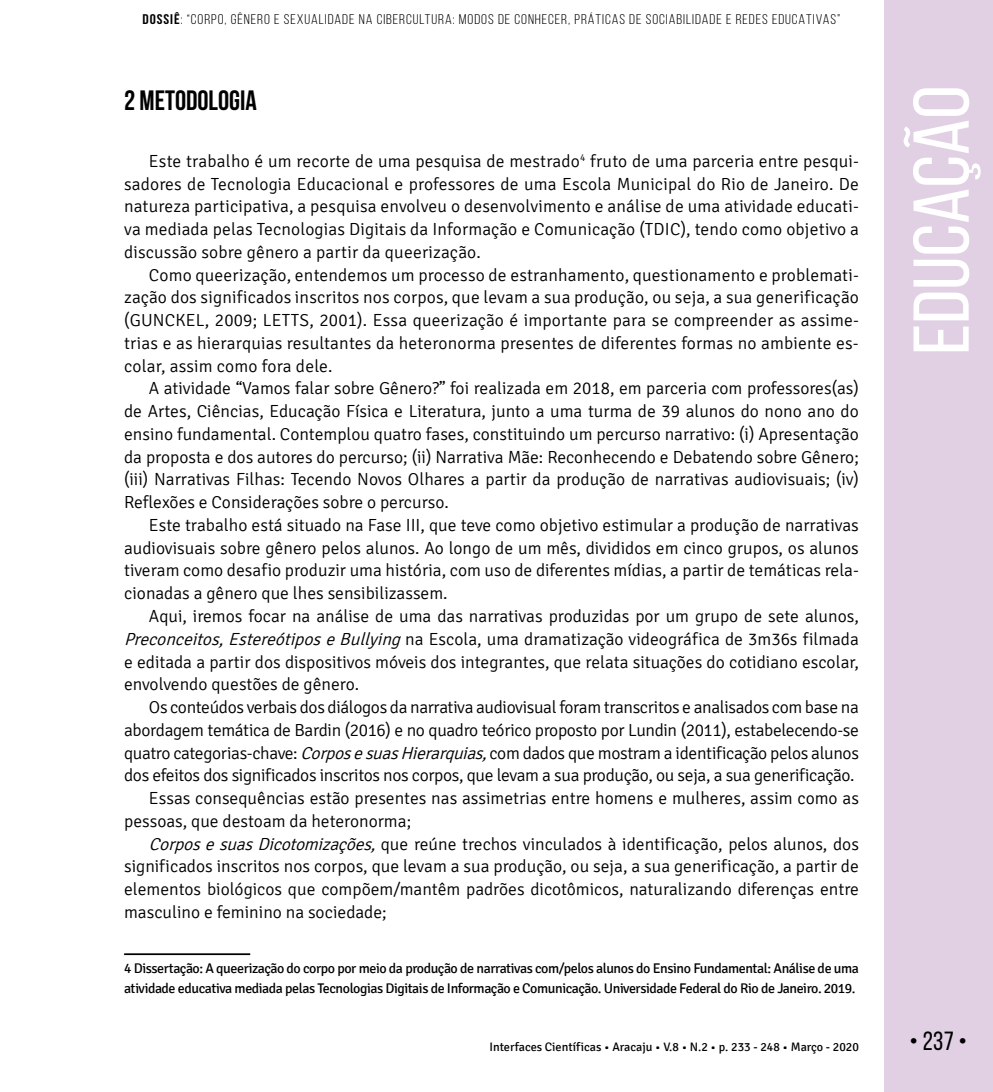
<style>
.page{position:relative;width:993px;height:1092px;background:#fff}
.page>*{position:absolute;margin:0;border:0;box-sizing:border-box;transform-origin:0 0}
.t1{font:78.75px "Bebas Neue";color:#fff;scale:1.09 1}
.t2{font:700 28px "Bebas Neue";color:#000}
.t3{font:26.25px "Bebas Neue";color:#000}
.t4{font:300 17.5px/22.8px "Signika";color:#000;text-align:justify}
.t5{font:300 17.5px "Signika";letter-spacing:-.02em;color:#000}
.t6{font:14px/19.2px "Signika";letter-spacing:-.03em;color:#000}
.t7{font:14px "Bebas Neue";letter-spacing:.06em;color:#000;scale:1.1 1}
.t8{font:12.25px "Signika";color:#000}
.s1{font-weight:700}
.s2{font-style:italic}
</style>
<div class="page">
<div style="left:883px;top:0;width:109px;height:1091px;background:#e1d0e4"></div>
<hr style="left:124px;top:953px;width:126px;height:2px;background:#000">
<p class="t7" style="left:143px;top:11px;width:635px"><span class="s1">DOSSIÊ</span>: “CORPO, GÊNERO E SEXUALIDADE NA CIBERCULTURA: MODOS DE CONHECER, PRÁTICAS DE SOCIABILIDADE E REDES EDUCATIVAS”</p>
<h2 class="t2" style="left:124px;top:85px;width:134px">2 METODOLOGIA</h2>
<p class="t4" style="left:124px;top:150px;width:736px;text-indent:25px">Este trabalho é um recorte de uma pesquisa de mestrado<sup>4</sup> fruto de uma parceria entre pesqui&shy;sadores de Tecnologia Educacional e professores de uma Escola Municipal do Rio de Janeiro. De natureza participativa, a pesquisa envolveu o desenvolvimento e análise de uma atividade educati&shy;va mediada pelas Tecnologias Digitais da Informação e Comunicação (TDIC), tendo como objetivo a discussão sobre gênero a partir da queerização.</p>
<p class="t4" style="left:124px;top:263px;width:736px;text-indent:25px">Como queerização, entendemos um processo de estranhamento, questionamento e problemati&shy;zação dos significados inscritos nos corpos, que levam a sua produção, ou seja, a sua generificação (GUNCKEL, 2009; LETTS, 2001). Essa queerização é importante para se compreender as assime&shy;trias e as hierarquias resultantes da heteronorma presentes de diferentes formas no ambiente es&shy;colar, assim como fora dele.</p>
<p class="t4" style="left:124px;top:377px;width:736px;text-indent:25px">A atividade “Vamos falar sobre Gênero?” foi realizada em 2018, em parceria com professores(as) de Artes, Ciências, Educação Física e Literatura, junto a uma turma de 39 alunos do nono ano do ensino fundamental. Contemplou quatro fases, constituindo um percurso narrativo: (i) Apresentação da proposta e dos autores do percurso; (ii) Narrativa Mãe: Reconhecendo e Debatendo sobre Gênero; (iii) Narrativas Filhas: Tecendo Novos Olhares a partir da produção de narrativas audiovisuais; (iv)<br>Reflexões e Considerações sobre o percurso.</p>
<p class="t4" style="left:124px;top:514px;width:736px;text-indent:25px">Este trabalho está situado na Fase III, que teve como objetivo estimular a produção de narrativas audiovisuais sobre gênero pelos alunos. Ao longo de um mês, divididos em cinco grupos, os alunos tiveram como desafio produzir uma história, com uso de diferentes mídias, a partir de temáticas rela&shy;cionadas a gênero que lhes sensibilizassem.</p>
<p class="t4" style="left:124px;top:605px;width:736px;text-indent:25px">Aqui, iremos focar na análise de uma das narrativas produzidas por um grupo de sete alunos, <span class="s2">Preconceitos,EstereótiposeBullying</span>na Escola, uma dramatização videográfica de 3m36s filmada e editada a partir dos dispositivos móveis dos integrantes, que relata situações do cotidiano escolar, envolvendo questões de gênero.</p>
<p class="t5" style="left:149px;top:697px;width:711px">Os conteúdos verbais dos diálogos da narrativa audiovisual foram transcritos e analisados com base na</p>
<p class="t5" style="left:124px;top:720px;width:736px">abordagem temática de Bardin (2016) e no quadro teórico proposto por Lundin (2011), estabelecendo-se</p>
<p class="t5" style="left:124px;top:743px;width:736px">quatro categorias-chave: <span class="s2">CorposesuasHierarquias,</span>com dados que mostram a identificação pelos alunos</p>
<p class="t5" style="left:124px;top:765px;width:731px">dos efeitos dos significados inscritos nos corpos, que levam a sua produção, ou seja, a sua generificação.</p>
<p class="t4" style="left:149px;top:787px;width:711px">Essas consequências estão presentes nas assimetrias entre homens e mulheres, assim como as</p>
<p class="t4" style="left:124px;top:809px;width:288px">pessoas, que destoam da heteronorma;</p>
<p class="t4" style="left:149px;top:832px;width:711px"><span class="s2">CorposesuasDicotomizações,</span>que reúne trechos vinculados à identificação, pelos alunos, dos</p>
<p class="t4" style="left:124px;top:855px;width:736px">significados inscritos nos corpos, que levam a sua produção, ou seja, a sua generificação, a partir de</p>
<p class="t4" style="left:124px;top:878px;width:736px">elementos biológicos que compõem/mantêm padrões dicotômicos, naturalizando diferenças entre</p>
<p class="t4" style="left:124px;top:900px;width:264px">masculino e feminino na sociedade;</p>
<p class="t6" style="left:124px;top:959px;width:736px">4 Dissertação: A queerização do corpo por meio da produção de narrativas com/pelos alunos do Ensino Fundamental: Análise de uma atividade educativa mediada pelas Tecnologias Digitais de Informação e Comunicação. Universidade Federal do Rio de Janeiro. 2019.</p>
<h1 class="t1" style="left:898px;top:355px;width:248px;rotate:-90deg">EDUCAÇÃO</h1>
<p class="t8" style="left:489px;top:1040px;width:371px">Interfaces Científicas • Aracaju • V.8 • N.2 • p. 233 - 248 • Março - 2020</p>
<h3 class="t3" style="left:909px;top:1026px;width:59px">• 237 •</h3>
</div>
